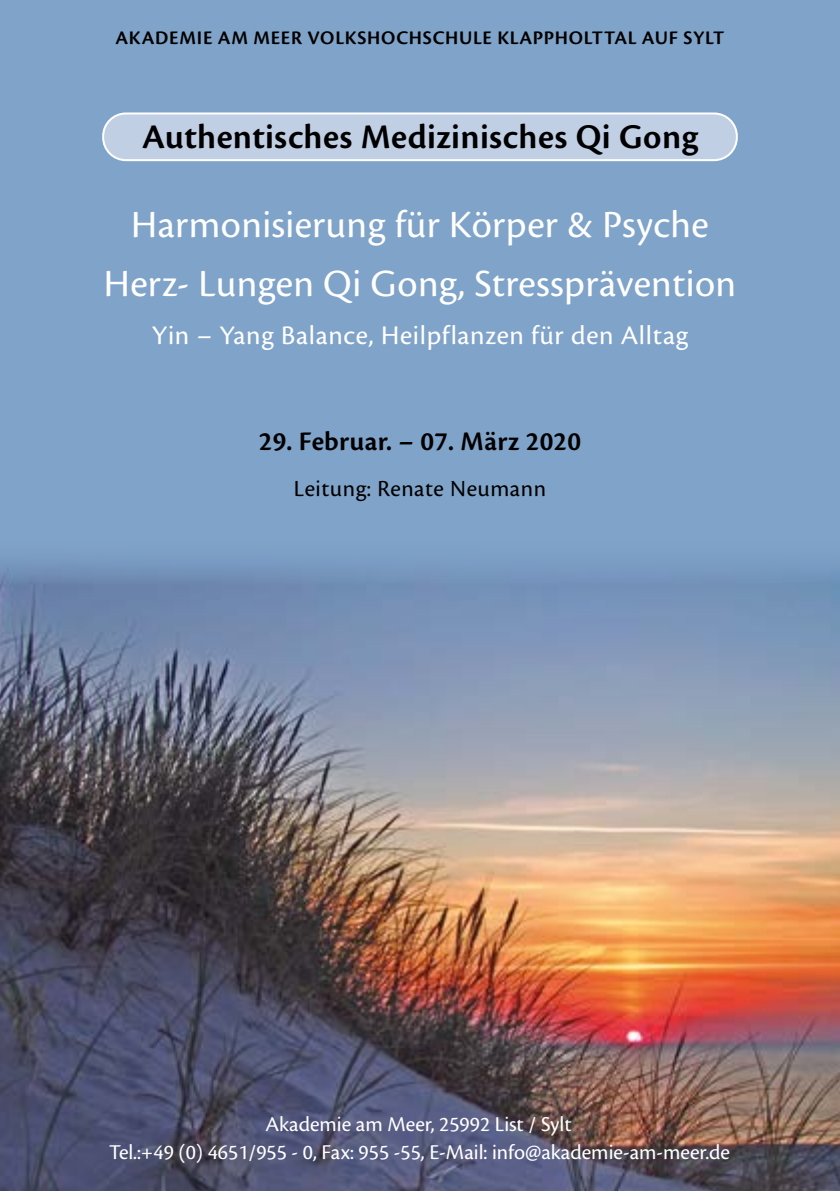
<style>
.page{position:relative;width:840px;height:1191px;background:#fff}
.page>*{position:absolute;margin:0;border:0;box-sizing:border-box;transform-origin:0 0}
.t1{font:40px/59.4px "Cronos Pro";letter-spacing:.01em;color:#fff;text-align:center}
.t2{font:600 36px "Cronos Pro";letter-spacing:.01em;color:#000}
.t3{font:28px "Cronos Pro";letter-spacing:.025em;color:#fff}
.t4{font:600 28px "Cronos Pro";letter-spacing:.01em;color:#000}
.t5{font:24px "Cronos Pro";letter-spacing:.02em;color:#000}
.t6{font:22px/28px "Cronos Pro";color:#fff;text-align:center}
.t7{font:600 20px "Cronos Pro";letter-spacing:.035em;color:#000}
</style>
<div class="page">
<div style="left:0;top:0;width:839px;height:1191px;background:#80a3c9"></div>
<img style="left:0;top:562px;width:839px;height:629px">
<div style="left:103px;top:113px;width:633px;height:47px;background:#c1cfe4;border-radius:23px"></div>
<div style="left:102px;top:112px;width:635px;height:49px;border:2px solid #fff;border-radius:23px"></div>
<p class="t7" style="left:115px;top:27px;width:610px">AKADEMIE AM MEER VOLKSHOCHSCHULE KLAPPHOLTTAL AUF SYLT</p>
<h2 class="t2" style="left:142px;top:116px;width:557px">Authentisches Medizinisches Qi Gong</h2>
<h1 class="t1" style="left:104px;top:195px;width:633px">Harmonisierung für Körper &amp; Psyche<br>Herz- Lungen Qi Gong, Stressprävention</h1>
<p class="t3" style="left:152px;top:319px;width:537px">Yin – Yang Balance, Heilpflanzen für den Alltag</p>
<p class="t4" style="left:259px;top:425px;width:324px">29. Februar. – 07. März 2020</p>
<p class="t5" style="left:293px;top:474px;width:254px">Leitung: Renate Neumann</p>
<p class="t6" style="left:109px;top:1109px;width:622px">Akademie am Meer, 25992 List / Sylt<br>Tel.:+49 (0) 4651/955 - 0, Fax: 955 -55, E-Mail: info@akademie-am-meer.de</p>
</div>
